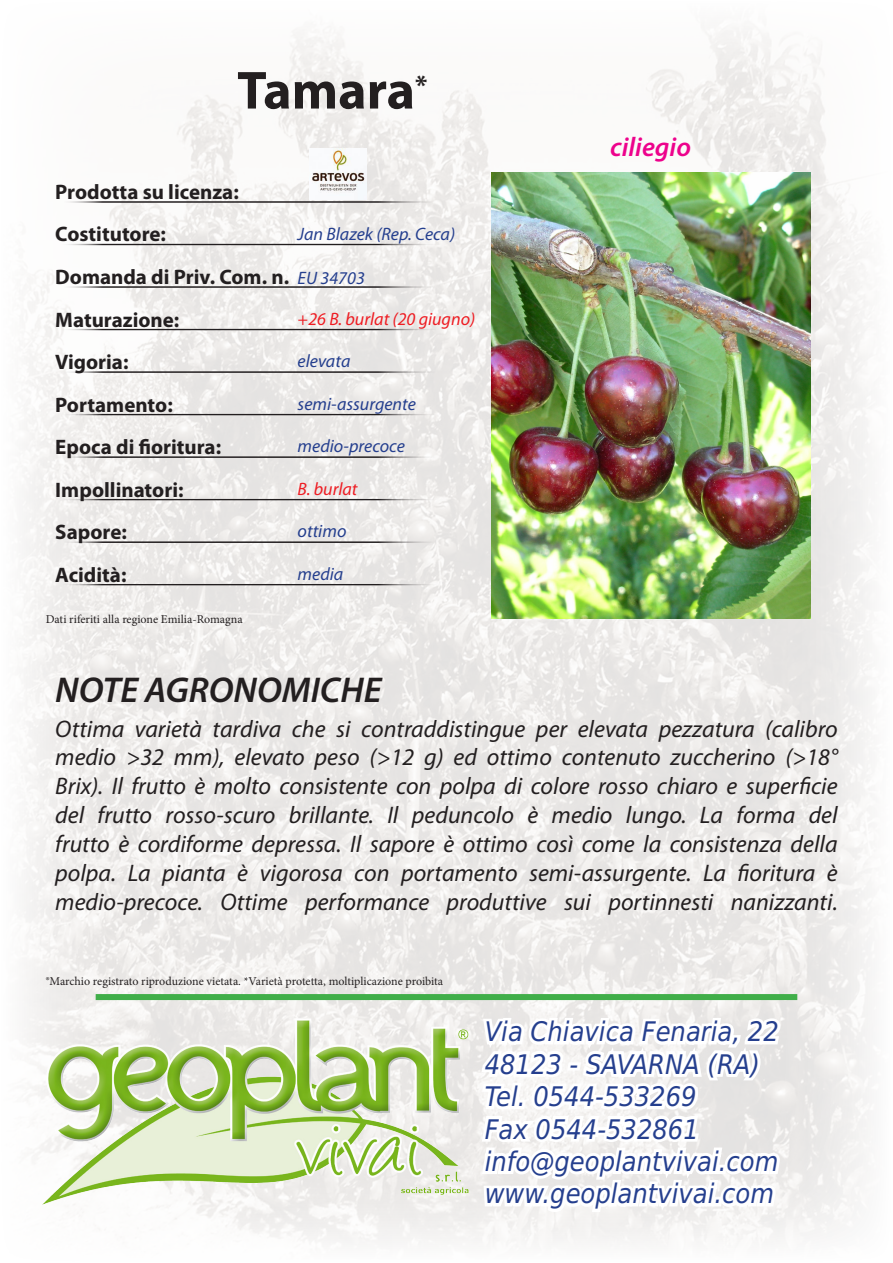
<style>
.page{position:relative;width:893px;height:1263px;background:#fff}
.page>*{position:absolute;margin:0;border:0;box-sizing:border-box;transform-origin:0 0}
.t1{font:700 54px "Myriad Pro";color:#231f20}
.t2{font:italic 600 36px "Myriad Pro";color:#231f20}
.t3{font:italic 27px "DejaVu Sans Condensed";color:#253f8e}
.t4{font:italic 600 27px "Myriad Pro";color:#ed028c}
.t5{font:italic 24px/28.8px "Myriad Pro";color:#231f20;text-align:justify}
.t6{font:700 21px "Myriad Pro";color:#231f20}
.t7{font:italic 18px "Myriad Pro";color:#253f8e}
.t8{font:italic 18px "Myriad Pro";color:#ee1d23}
.t9{font:12px "Minion Pro";color:#231f20}
</style>
<div class="page">
<img style="left:24px;top:28px;width:846px;height:1215px">
<img style="left:491px;top:172px;width:319px;height:447px">
<hr style="left:60px;top:201px;width:382px;height:2px;background:#231f20">
<hr style="left:60px;top:244px;width:382px;height:1px;background:#231f20">
<hr style="left:60px;top:286px;width:382px;height:2px;background:#231f20">
<hr style="left:60px;top:329px;width:382px;height:1px;background:#231f20">
<hr style="left:60px;top:371px;width:382px;height:2px;background:#231f20">
<hr style="left:60px;top:456px;width:382px;height:2px;background:#231f20">
<hr style="left:60px;top:499px;width:382px;height:1px;background:#231f20">
<hr style="left:60px;top:541px;width:382px;height:2px;background:#231f20">
<hr style="left:60px;top:584px;width:382px;height:1px;background:#231f20">
<hr style="left:60px;top:414px;width:382px;height:1px;background:#231f20">
<img style="left:310px;top:149px;width:56px;height:51px">
<svg style="left:475px;top:965px;width:310px;height:278px"></svg>
<img style="left:43px;top:1018px;width:430px;height:190px">
<div style="left:96px;top:994px;width:701px;height:6px;background:#40ae49"></div>
<p class="t1" style="left:237px;top:55px;width:192px">Tamara<sup>*</sup></p>
<p class="t6" style="left:55px;top:178px;width:185px">Prodotta su licenza:</p>
<p class="t6" style="left:55px;top:221px;width:112px">Costitutore:</p>
<p class="t6" style="left:55px;top:263px;width:235px">Domanda di Priv. Com. n.</p>
<p class="t6" style="left:55px;top:306px;width:126px">Maturazione:</p>
<p class="t6" style="left:55px;top:348px;width:75px">Vigoria:</p>
<p class="t6" style="left:55px;top:391px;width:119px">Portamento:</p>
<p class="t6" style="left:55px;top:433px;width:167px">Epoca di fioritura:</p>
<p class="t6" style="left:55px;top:476px;width:130px">Impollinatori:</p>
<p class="t6" style="left:55px;top:518px;width:73px">Sapore:</p>
<p class="t6" style="left:55px;top:561px;width:73px">Acidità:</p>
<p class="t7" style="left:298px;top:222px;width:159px">Jan Blazek (Rep. Ceca)</p>
<p class="t7" style="left:298px;top:267px;width:69px">EU 34703</p>
<p class="t8" style="left:298px;top:307px;width:179px">+26 B. burlat (20 giugno)</p>
<p class="t7" style="left:298px;top:350px;width:54px">elevata</p>
<p class="t7" style="left:298px;top:392px;width:120px">semi-assurgente</p>
<p class="t7" style="left:298px;top:435px;width:109px">medio-precoce</p>
<p class="t8" style="left:298px;top:477px;width:61px">B. burlat</p>
<p class="t7" style="left:298px;top:520px;width:50px">ottimo</p>
<p class="t7" style="left:298px;top:562px;width:47px">media</p>
<p class="t9" style="left:46px;top:611px;width:198px">Dati riferiti alla regione Emilia-Romagna</p>
<p class="t4" style="left:610px;top:130px;width:82px">ciliegio</p>
<p class="t2" style="left:55px;top:667px;width:328px">NOTE AGRONOMICHE</p>
<p class="t5" style="left:55px;top:714px;width:784px">Ottima varietà tardiva che si contraddistingue per elevata pezzatura (calibro medio &gt;32 mm), elevato peso (&gt;12 g) ed ottimo contenuto zuccherino (&gt;18° Brix). Il frutto è molto consistente con polpa di colore rosso chiaro e superficie del frutto rosso-scuro brillante. Il peduncolo è medio lungo. La forma del frutto è cordiforme depressa. Il sapore è ottimo così come la consistenza della polpa. La pianta è vigorosa con portamento semi-assurgente. La fioritura è medio-precoce. Ottime performance produttive sui portinnesti nanizzanti.</p>
<p class="t9" style="left:46px;top:973px;width:399px">®Marchio registrato riproduzione vietata. *Varietà protetta, moltiplicazione proibita</p>
<p class="t3" style="left:485px;top:1012px;width:296px">Via Chiavica Fenaria, 22</p>
<p class="t3" style="left:485px;top:1045px;width:277px">48123 - SAVARNA (RA)</p>
<p class="t3" style="left:485px;top:1077px;width:213px">Tel. 0544-533269</p>
<p class="t3" style="left:485px;top:1110px;width:216px">Fax 0544-532861</p>
<p class="t3" style="left:485px;top:1142px;width:295px">info@geoplantvivai.com</p>
<p class="t3" style="left:485px;top:1174px;width:291px">www.geoplantvivai.com</p>
</div>
